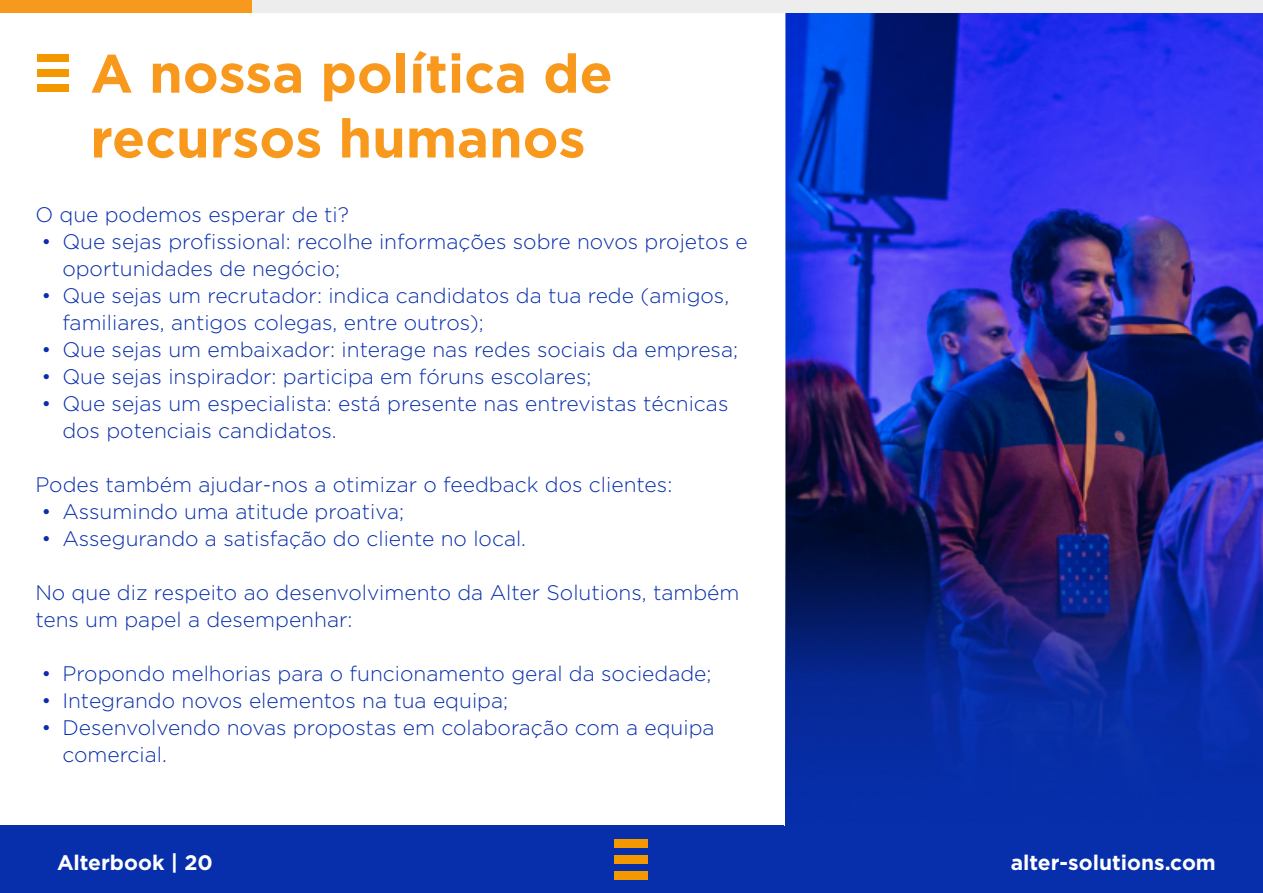
<style>
.page{position:relative;width:1263px;height:893px;background:#fff}
.page>*{position:absolute;margin:0;border:0;box-sizing:border-box;transform-origin:0 0}
.t1{font:700 54px/64.8px "Gotham";color:#f8991d}
.t2{font:300 21px/27px "Gotham";color:#082fab}
.t3{font:700 21px "Gotham";color:#fff}
</style>
<div class="page">
<div style="left:0;top:825px;width:1263px;height:67px;background:#082fab"></div>
<div style="left:37px;top:54px;width:31px;height:8px;background:#f49800"></div>
<div style="left:37px;top:84px;width:31px;height:8px;background:#f49800"></div>
<div style="left:37px;top:69px;width:31px;height:8px;background:#f49800"></div>
<div style="left:614px;top:839px;width:34px;height:8px;background:#f49800"></div>
<div style="left:614px;top:871px;width:34px;height:8px;background:#f49800"></div>
<div style="left:614px;top:855px;width:34px;height:8px;background:#f49800"></div>
<img style="left:786px;top:12px;width:477px;height:813px">
<div style="left:0;top:0;width:252px;height:12px;background:#f7991c"></div>
<div style="left:252px;top:0;width:254px;height:12px;background:#ededed"></div>
<div style="left:506px;top:0;width:251px;height:12px;background:#ededed"></div>
<div style="left:758px;top:0;width:253px;height:12px;background:#ededed"></div>
<div style="left:1011px;top:0;width:252px;height:12px;background:#ededed"></div>
<h1 class="t1" style="left:90px;top:40px;width:524px">A nossa política de recursos humanos</h1>
<p class="t2" style="left:35px;top:200px;width:315px">O que podemos esperar de ti?</p>
<p class="t2" style="left:62px;top:227px;width:687px;text-indent:-21px">• Que sejas profissional: recolhe informações sobre novos projetos e oportunidades de negócio;</p>
<p class="t2" style="left:62px;top:282px;width:668px;text-indent:-21px">• Que sejas um recrutador: indica candidatos da tua rede (amigos, familiares, antigos colegas, entre outros);</p>
<p class="t2" style="left:41px;top:336px;width:698px">• Que sejas um embaixador: interage nas redes sociais da empresa;</p>
<p class="t2" style="left:41px;top:363px;width:552px">• Que sejas inspirador: participa em fóruns escolares;</p>
<p class="t2" style="left:62px;top:390px;width:668px;text-indent:-21px">• Que sejas um especialista: está presente nas entrevistas técnicas dos potenciais candidatos.</p>
<p class="t2" style="left:35px;top:471px;width:639px">Podes também ajudar-nos a otimizar o feedback dos clientes:</p>
<p class="t2" style="left:41px;top:498px;width:364px">• Assumindo uma atitude proativa;</p>
<p class="t2" style="left:41px;top:525px;width:486px">• Assegurando a satisfação do cliente no local.</p>
<p class="t2" style="left:35px;top:579px;width:706px">No que diz respeito ao desenvolvimento da Alter Solutions, também tens um papel a desempenhar:</p>
<p class="t2" style="left:41px;top:660px;width:672px">• Propondo melhorias para o funcionamento geral da sociedade;</p>
<p class="t2" style="left:41px;top:687px;width:468px">• Integrando novos elementos na tua equipa;</p>
<p class="t2" style="left:62px;top:714px;width:654px;text-indent:-21px">• Desenvolvendo novas propostas em colaboração com a equipa comercial.</p>
<p class="t3" style="left:57px;top:850px;width:157px">Alterbook | 20</p>
<p class="t3" style="left:1011px;top:850px;width:207px">alter-solutions.com</p>
</div>
